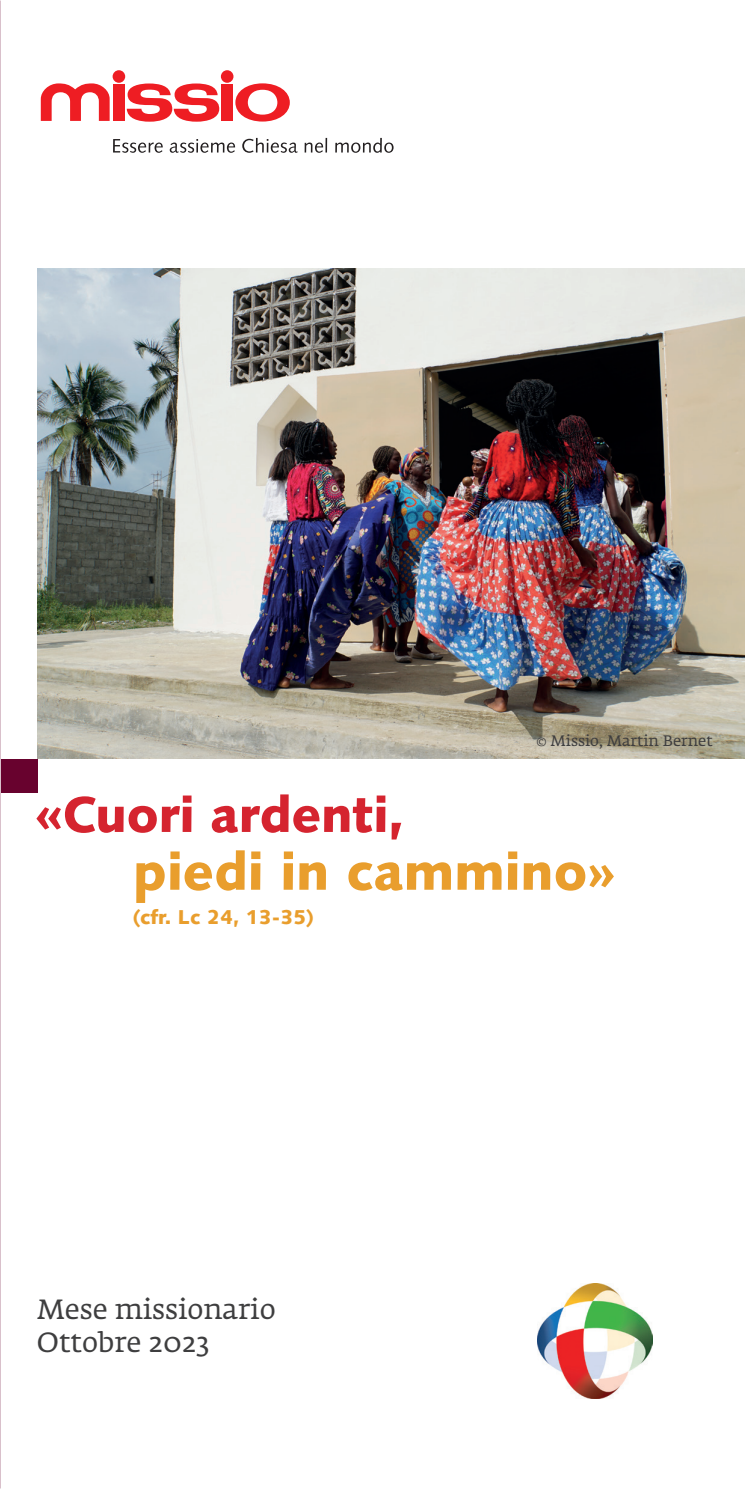
<style>
.page{position:relative;width:745px;height:1489px;background:#fff}
.page>*{position:absolute;margin:0;border:0;box-sizing:border-box;transform-origin:0 0}
.t1{font:900 52.5px "Syntax LT Std";color:#e99e2d}
.t2{font:900 50px "Syntax LT Std";letter-spacing:-.005em;color:#d5242f}
.t3{font:27.5px/33px "Fedra Serif A Std";color:#3e3e3f}
.t4{font:900 20px "Syntax LT Std";color:#e99e2d}
.t5{font:15px "Fedra Serif A Std";color:#3e3e3f}
.s1{font-size:52.5px}
.s2{font-size:52.5px;color:#d5242e}
</style>
<div class="page">
<div style="left:1px;top:758px;width:36px;height:34px;background:#68022e"></div>
<svg style="left:113px;top:139px;width:50px;height:14px"></svg>
<svg style="left:170px;top:139px;width:65px;height:14px"></svg>
<svg style="left:242px;top:138px;width:55px;height:15px"></svg>
<svg style="left:304px;top:138px;width:23px;height:15px"></svg>
<svg style="left:335px;top:138px;width:58px;height:15px"></svg>
<div style="left:113px;top:85px;width:12px;height:36px;background:#ee1d23"></div>
<svg style="left:127px;top:83px;width:92px;height:39px"></svg>
<svg style="left:235px;top:83px;width:54px;height:38px"></svg>
<div style="left:112px;top:70px;width:13px;height:13px;background:#ee1d23;border-radius:50%"></div>
<div style="left:221px;top:70px;width:12px;height:13px;background:#ee1d23;border-radius:50%"></div>
<div style="left:221px;top:84px;width:12px;height:37px;background:#ee1d23"></div>
<svg style="left:41px;top:83px;width:69px;height:38px"></svg>
<img style="left:537px;top:1283px;width:115px;height:115px">
<img style="left:37px;top:268px;width:707px;height:490px">
<p class="t5" style="left:536px;top:731px;width:177px">© Missio, Martin Bernet</p>
<h2 class="t2" style="left:35px;top:785px;width:371px"><span class="s1">«</span>Cuori ardenti<span class="s2">,</span></h2>
<h1 class="t1" style="left:133px;top:840px;width:484px">piedi in cammino»</h1>
<p class="t4" style="left:133px;top:905px;width:182px">(cfr. Lc 24, 13-35)</p>
<p class="t3" style="left:37px;top:1294px;width:240px">Mese missionario<br>Ottobre 2023</p>
</div>
